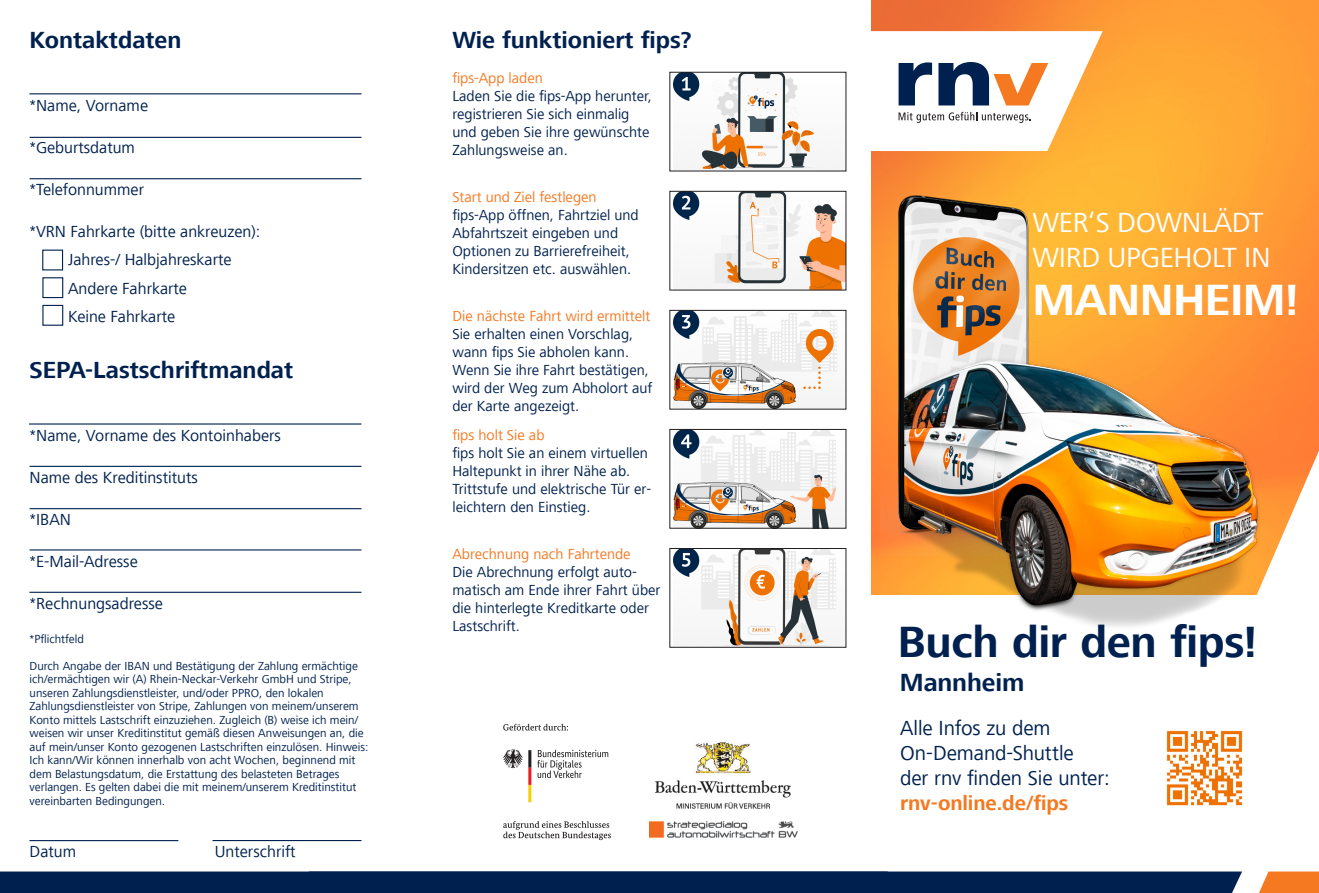
<style>
.page{position:relative;width:1319px;height:893px;background:#fff}
.page>*{position:absolute;margin:0;border:0;box-sizing:border-box;transform-origin:0 0}
.Einf__Abs{font:700 45px "Frutiger Next LTCE";letter-spacing:-.01em;color:#00214f}
.t1{font:700 45px "Frutiger Next LTCE";letter-spacing:-.01em;color:#fff}
.t2{font:28.5px/34.5px "Frutiger Next LTCE";letter-spacing:-.01em;color:#fff}
.Einf__Abs-2{font:700 25.5px "Frutiger Next LTCE";letter-spacing:-.005em;color:#00214f}
.t3{font:700 24px "Frutiger Next LTCE";color:#00214f}
.Einf__Abs-3{font:21px/25.2px "Frutiger Next LTCE";letter-spacing:-.005em;color:#00214f}
.t4{font:16.5px "Frutiger Next LTCE";color:#00214f}
.t5{font:15px/18px "Frutiger Next LTCE";color:#00214f}
.t6{font:15px "Frutiger Next LTCE";color:#f47921}
.t7{font:12px/13.5px "Frutiger Next LTCE";color:#00214f}
.s1{color:#f47921}
.s2{font-weight:700;color:#f47921}
</style>
<div class="page">
<img style="left:871px;top:0;width:447px;height:595px">
<img style="left:649px;top:821px;width:148px;height:16px">
<img style="left:655px;top:743px;width:135px;height:66px">
<svg style="left:503px;top:724px;width:65px;height:6px"></svg>
<svg style="left:503px;top:821px;width:107px;height:19px"></svg>
<svg style="left:503px;top:749px;width:28px;height:53px"></svg>
<svg style="left:537px;top:750px;width:71px;height:28px"></svg>
<svg style="left:1270px;top:451px;width:48px;height:144px"></svg>
<img style="left:1166px;top:730px;width:77px;height:76px">
<img style="left:673px;top:74px;width:167px;height:95px">
<div style="left:669px;top:72px;width:177px;height:99px;border:1px solid #231f20"></div>
<img style="left:673px;top:193px;width:171px;height:95px">
<div style="left:669px;top:191px;width:177px;height:99px;border:1px solid #231f20"></div>
<img style="left:673px;top:312px;width:167px;height:95px">
<div style="left:669px;top:310px;width:177px;height:99px;border:1px solid #231f20"></div>
<img style="left:673px;top:431px;width:171px;height:96px">
<div style="left:669px;top:429px;width:177px;height:100px;border:1px solid #231f20"></div>
<img style="left:673px;top:550px;width:171px;height:96px">
<div style="left:669px;top:548px;width:177px;height:100px;border:1px solid #231f20"></div>
<svg style="left:1259px;top:871px;width:59px;height:22px"></svg>
<img style="left:879px;top:177px;width:391px;height:450px">
<div style="left:42px;top:250px;width:21px;height:20px;border:1px solid #00214f"></div>
<hr style="left:29px;top:93px;width:332px;height:1px;background:#00214f">
<hr style="left:30px;top:137px;width:331px;height:1px;background:#00214f">
<hr style="left:30px;top:178px;width:331px;height:1px;background:#00214f">
<div style="left:42px;top:277px;width:21px;height:21px;border:1px solid #00214f"></div>
<div style="left:42px;top:305px;width:21px;height:21px;border:1px solid #00214f"></div>
<hr style="left:29px;top:423px;width:332px;height:2px;background:#00214f">
<hr style="left:30px;top:466px;width:331px;height:1px;background:#00214f">
<hr style="left:30px;top:508px;width:331px;height:1px;background:#00214f">
<hr style="left:30px;top:549px;width:331px;height:1px;background:#00214f">
<hr style="left:29px;top:592px;width:332px;height:1px;background:#00214f">
<hr style="left:29px;top:840px;width:149px;height:1px;background:#00214f">
<hr style="left:212px;top:840px;width:149px;height:1px;background:#00214f">
<div style="left:0;top:871px;width:1241px;height:22px;background:#00214f"></div>
<svg style="left:871px;top:31px;width:231px;height:120px"></svg>
<p class="t3" style="left:29px;top:27px;width:153px">Kontaktdaten</p>
<p class="t4" style="left:29px;top:97px;width:120px">*Name, Vorname</p>
<p class="t4" style="left:29px;top:139px;width:107px">*Geburtsdatum</p>
<p class="t4" style="left:29px;top:181px;width:116px">*Telefonnummer</p>
<p class="t4" style="left:29px;top:223px;width:232px">*VRN Fahrkarte (bitte ankreuzen):</p>
<p class="t4" style="left:68px;top:250px;width:165px">Jahres-/ Halbjahreskarte</p>
<p class="t4" style="left:68px;top:279px;width:120px">Andere Fahrkarte</p>
<p class="t4" style="left:68px;top:307px;width:109px">Keine Fahrkarte</p>
<p class="t3" style="left:30px;top:356px;width:265px">SEPA-Lastschriftmandat</p>
<p class="t4" style="left:30px;top:426px;width:253px">*Name, Vorname des Kontoinhabers</p>
<p class="t4" style="left:30px;top:468px;width:170px">Name des Kreditinstituts</p>
<p class="t4" style="left:30px;top:510px;width:43px">*IBAN</p>
<p class="t4" style="left:30px;top:552px;width:110px">*E-Mail-Adresse</p>
<p class="t4" style="left:30px;top:594px;width:135px">*Rechnungsadresse</p>
<p class="t7" style="left:30px;top:632px;width:56px">*Pflichtfeld</p>
<p class="t7" style="left:30px;top:659px;width:340px">Durch Angabe der IBAN und Bestätigung der Zahlung ermächtige ich/ermächtigen wir (A) Rhein-Neckar-Verkehr GmbH und Stripe, unseren Zahlungsdienstleister, und/oder PPRO, den lokalen Zahlungsdienstleister von Stripe, Zahlungen von meinem/unserem Konto mittels Lastschrift einzuziehen. Zugleich (B) weise ich mein/ weisen wir unser Kreditinstitut gemäß diesen Anweisungen an, die auf mein/unser Konto gezogenen Lastschriften einzulösen. Hinweis:<br>Ich kann/Wir können innerhalb von acht Wochen, beginnend mit dem Belastungsdatum, die Erstattung des belasteten Betrages verlangen. Es gelten dabei die mit meinem/unserem Kreditinstitut vereinbarten Bedingungen.</p>
<p class="t4" style="left:30px;top:842px;width:48px">Datum</p>
<p class="t4" style="left:215px;top:842px;width:82px">Unterschrift</p>
<p class="t3" style="left:452px;top:27px;width:240px">Wie funktioniert fips?</p>
<p class="t6" style="left:452px;top:69px;width:92px">fips-App laden</p>
<p class="t5" style="left:452px;top:87px;width:201px">Laden Sie die fips-App herunter, registrieren Sie sich einmalig und geben Sie ihre gewünschte<br>Zahlungsweise an.</p>
<p class="t6" style="left:452px;top:188px;width:146px">Start und Ziel festlegen</p>
<p class="t5" style="left:452px;top:206px;width:188px">fips-App öffnen, Fahrtziel und<br>Abfahrtszeit eingeben und<br>Optionen zu Barrierefreiheit,</p>
<p class="t5" style="left:452px;top:260px;width:180px">Kindersitzen etc. auswählen.</p>
<p class="t6" style="left:452px;top:307px;width:199px">Die nächste Fahrt wird ermittelt</p>
<p class="t5" style="left:452px;top:325px;width:201px">Sie erhalten einen Vorschlag, wann fips Sie abholen kann.<br>Wenn Sie ihre Fahrt bestätigen, wird der Weg zum Abholort auf der Karte angezeigt.</p>
<p class="t6" style="left:452px;top:426px;width:94px">fips holt Sie ab</p>
<p class="t5" style="left:452px;top:444px;width:200px">fips holt Sie an einem virtuellen<br>Haltepunkt in ihrer Nähe ab.<br>Trittstufe und elektrische Tür er&shy;leichtern den Einstieg.</p>
<p class="t5" style="left:452px;top:545px;width:209px"><span class="s1">Abrechnung nach Fahrtende<br></span>Die Abrechnung erfolgt auto&shy;matisch am Ende ihrer Fahrt über die hinterlegte Kreditkarte oder<br>Lastschrift.</p>
<p class="t2" style="left:1032px;top:206px;width:239px">WER‘S DOWNLÄDT<br>WIRD UPGEHOLT IN</p>
<p class="t1" style="left:1032px;top:275px;width:268px">MANNHEIM!</p>
<p class="Einf__Abs" style="left:897px;top:617px;width:361px">Buch dir den fips!</p>
<p class="Einf__Abs-2" style="left:899px;top:668px;width:126px">Mannheim</p>
<p class="Einf__Abs-3" style="left:899px;top:715px;width:175px">Alle Infos zu dem<br>On-Demand-Shuttle</p>
<p class="Einf__Abs-3" style="left:899px;top:766px;width:211px">der rnv finden Sie unter: <span class="s2">rnv-online.de/fips</span></p>
</div>
